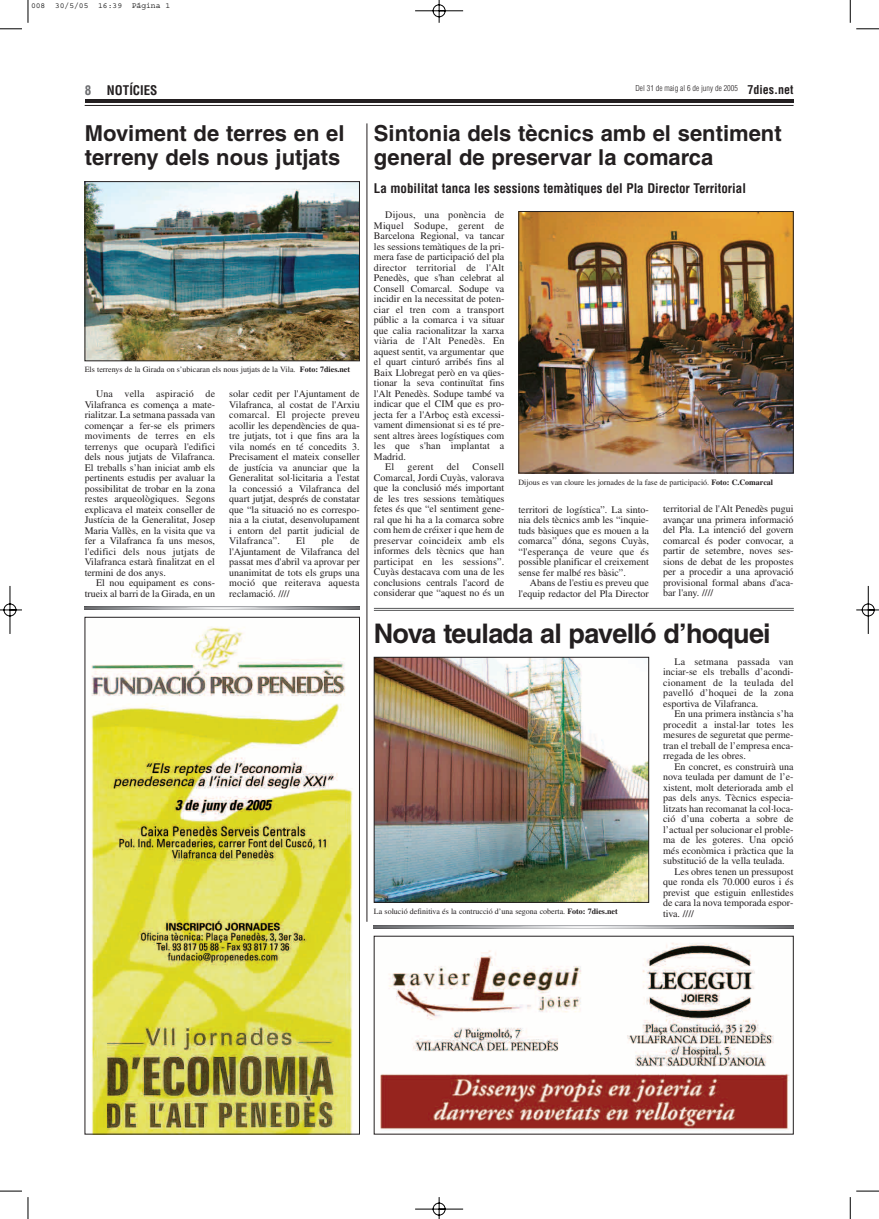
<style>
.page{position:relative;width:879px;height:1219px;background:#fff}
.page>*{position:absolute;margin:0;border:0;box-sizing:border-box;transform-origin:0 0}
.t1{font:700 27px "Helvetica";letter-spacing:-.03em;color:#231f20}
.t2{font:700 22px/24px "Helvetica";color:#231f20}
.t3{font:700 condensed 13px "Helvetica";color:#231f20}
.t4{font:10px/10.5px "Times";color:#231f20;text-align:justify}
.t5{font:10px "Times";letter-spacing:.02em;color:#231f20}
.t6{font:8px "Times";color:#231f20}
.t7{font:300 condensed 8px "Helvetica";color:#231f20}
.t8{font:8px "Courier";color:#000}
.s1{color:#6c6d70}
.s2{font-weight:700;font-size:12px}
.s3{font-weight:700}
</style>
<div class="page">
<img style="left:0;top:0;width:879px;height:1219px">
<p class="t8" style="left:31px;top:3px;width:141px">008 30/5/05 16:39 Página 1</p>
<h3 class="t3" style="left:85px;top:85px;width:74px"><span class="s1">8</span> NOTÍCIES</h3>
<p class="t7" style="left:635px;top:85px;width:159px">Del 31 de maig al 6 de juny de 2005 <span class="s2">7dies.net</span></p>
<h2 class="t2" style="left:85px;top:123px;width:261px">Moviment de terres en el terreny dels nous jutjats</h2>
<p class="t6" style="left:85px;top:366px;width:267px">Els terrenys de la Girada on s’ubicaran els nous jutjats de la Vila. <span class="s3">Foto: 7dies.net</span></p>
<p class="t4" style="left:85px;top:389px;width:132px;text-indent:11px">Una vella aspiració de Vilafranca es comença a mate&shy;rialitzar. La setmana passada van començar a fer-se els primers moviments de terres en els terrenys que ocuparà l'edifici dels nous jutjats de Vilafranca.<br>El treballs s’han iniciat amb els pertinents estudis per avaluar la possibilitat de trobar en la zona restes arqueològiques. Segons explicava el mateix conseller de Justícia de la Generalitat, Josep Maria Vallès, en la visita que va fer a Vilafranca fa uns mesos, l'edifici dels nous jutjats de Vilafranca estarà finalitzat en el termini de dos anys.</p>
<p class="t4" style="left:85px;top:578px;width:132px;text-align:right">El nou equipament es cons&shy;trueix al barri de la Girada, en un</p>
<p class="t4" style="left:229px;top:389px;width:132px">solar cedit per l'Ajuntament de Vilafranca, al costat de l'Arxiu comarcal. El projecte preveu acollir les dependències de qua&shy;tre jutjats, tot i que fins ara la vila només en té concedits 3.<br>Precisament el mateix conseller de justícia va anunciar que la Generalitat sol·licitaria a l'estat la concessió a Vilafranca del quart jutjat, després de constatar que “la situació no es correspo&shy;nia a la ciutat, desenvolupament i entorn del partit judicial de Vilafranca”.</p>
<p class="t4" style="left:229px;top:536px;width:132px;text-indent:121px">de l'Ajuntament de Vilafranca del passat mes d'abril va aprovar per unanimitat de tots els grups una moció que reiterava aquesta reclamació. ////</p>
<p class="t4" style="left:296px;top:536px;width:11px">El</p>
<p class="t4" style="left:321px;top:536px;width:14px">ple</p>
<h2 class="t2" style="left:374px;top:123px;width:409px">Sintonia dels tècnics amb el sentiment general de preservar la comarca</h2>
<h3 class="t3" style="left:374px;top:183px;width:374px">La mobilitat tanca les sessions temàtiques del Pla Director Territorial</h3>
<p class="t5" style="left:385px;top:211px;width:121px">Dijous, una ponència de</p>
<p class="t5" style="left:374px;top:222px;width:132px">Miquel Sodupe, gerent de</p>
<p class="t4" style="left:374px;top:232px;width:132px">Barcelona Regional, va tancar</p>
<p class="t4" style="left:374px;top:242px;width:132px">les sessions temàtiques de la pri-</p>
<p class="t4" style="left:374px;top:253px;width:132px">mera fase de participació del pla</p>
<p class="t5" style="left:374px;top:264px;width:132px">director territorial de l'Alt</p>
<p class="t4" style="left:374px;top:274px;width:132px">Penedès, que s'han celebrat al</p>
<p class="t4" style="left:374px;top:284px;width:132px">Consell Comarcal. Sodupe va</p>
<p class="t4" style="left:374px;top:295px;width:132px">incidir en la necessitat de poten-</p>
<p class="t5" style="left:374px;top:306px;width:132px">ciar el tren com a transport</p>
<p class="t4" style="left:374px;top:316px;width:132px">públic a la comarca i va situar</p>
<p class="t4" style="left:374px;top:326px;width:132px">que calia racionalitzar la xarxa</p>
<p class="t5" style="left:374px;top:337px;width:132px">viària de l'Alt Penedès. En</p>
<p class="t4" style="left:374px;top:347px;width:132px">aquest sentit, va argumentar que</p>
<p class="t4" style="left:374px;top:358px;width:132px">el quart cinturó arribés fins al</p>
<p class="t4" style="left:374px;top:368px;width:132px">Baix Llobregat però en va qües-</p>
<p class="t4" style="left:374px;top:379px;width:132px">tionar la seva continuïtat fins</p>
<p class="t4" style="left:374px;top:389px;width:132px">l'Alt Penedès. Sodupe també va</p>
<p class="t4" style="left:374px;top:400px;width:132px">indicar que el CIM que es pro-</p>
<p class="t4" style="left:374px;top:410px;width:132px">jecta fer a l'Arboç està excessi-</p>
<p class="t4" style="left:374px;top:421px;width:132px">vament dimensionat si es té pre-</p>
<p class="t4" style="left:374px;top:431px;width:132px">sent altres àrees logístiques com</p>
<p class="t5" style="left:374px;top:442px;width:132px">les que s'han implantat a</p>
<p class="t4" style="left:374px;top:452px;width:33px">Madrid.</p>
<p class="t4" style="left:385px;top:463px;width:11px">El</p>
<p class="t4" style="left:407px;top:463px;width:27px">gerent</p>
<p class="t4" style="left:447px;top:463px;width:14px">del</p>
<p class="t4" style="left:374px;top:463px;width:132px;text-indent:99px">Consell Comarcal, Jordi Cuyàs, valorava que la conclusió més important de les tres sessions temàtiques fetes és que “el sentiment gene&shy;ral que hi ha a la comarca sobre com hem de créixer i que hem de preservar coincideix amb els informes dels tècnics que han participat en les sessions”.<br>Cuyàs destacava com una de les conclusions centrals l'acord de considerar que “aquest no és un</p>
<p class="t6" style="left:518px;top:480px;width:256px">Dijous es van cloure les jornades de la fase de participació. <span class="s3">Foto: C.Comarcal</span></p>
<p class="t4" style="left:518px;top:505px;width:132px">territori de logística”. La sinto&shy;nia dels tècnics amb les “inquie&shy;tuds bàsiques que es mouen a la comarca” dóna, segons Cuyàs, “l'esperança de veure que és possible planificar el creixement sense fer malbé res bàsic”.</p>
<p class="t4" style="left:518px;top:579px;width:132px;text-align:right">Abans de l'estiu es preveu que l'equip redactor del Pla Director</p>
<p class="t4" style="left:663px;top:505px;width:132px">territorial de l'Alt Penedès pugui avançar una primera informació del Pla. La intenció del govern comarcal és poder convocar, a partir de setembre, noves ses&shy;sions de debat de les propostes per a procedir a una aprovació provisional formal abans d'aca&shy;bar l'any. ////</p>
<h1 class="t1" style="left:374px;top:623px;width:398px">Nova teulada al pavelló d’hoquei</h1>
<p class="t6" style="left:374px;top:908px;width:245px">La solució definitiva és la contrucció d’una segona coberta. <span class="s3">Foto: 7dies.net</span></p>
<p class="t4" style="left:663px;top:657px;width:132px;text-indent:11px">La setmana passada van inciar-se els treballs d’acondi&shy;cionament de la teulada del pavelló d’hoquei de la zona esportiva de Vilafranca.</p>
<p class="t4" style="left:663px;top:710px;width:132px;text-indent:11px">En una primera instància s’ha procedit a instal·lar totes les mesures de seguretat que perme&shy;tran el treball de l’empresa enca&shy;rregada de les obres.</p>
<p class="t4" style="left:674px;top:762px;width:121px">En concret, es construirà una</p>
<p class="t4" style="left:663px;top:773px;width:132px">nova teulada per damunt de l’e-</p>
<p class="t4" style="left:663px;top:783px;width:132px">xistent, molt deteriorada amb el</p>
<p class="t4" style="left:663px;top:794px;width:132px">pas dels anys. Tècnics especia-</p>
<p class="t4" style="left:663px;top:804px;width:132px">litzats han recomanat la col·loca-</p>
<p class="t4" style="left:663px;top:815px;width:132px">ció d’una coberta a sobre de</p>
<p class="t4" style="left:663px;top:825px;width:132px">l’actual per solucionar el proble-</p>
<p class="t4" style="left:663px;top:836px;width:132px">ma de les goteres. Una opció</p>
<p class="t4" style="left:663px;top:846px;width:132px">més econòmica i pràctica que la</p>
<p class="t4" style="left:663px;top:857px;width:123px">substitució de la vella teulada.</p>
<p class="t4" style="left:674px;top:867px;width:121px">Les obres tenen un pressupost</p>
<p class="t4" style="left:663px;top:878px;width:132px">que ronda els 70.000 euros i és</p>
<p class="t4" style="left:663px;top:888px;width:132px">previst que estiguin enllestides</p>
<p class="t4" style="left:663px;top:899px;width:132px">de cara la nova temporada espor-</p>
<p class="t4" style="left:663px;top:909px;width:32px">tiva. ////</p>
</div>
